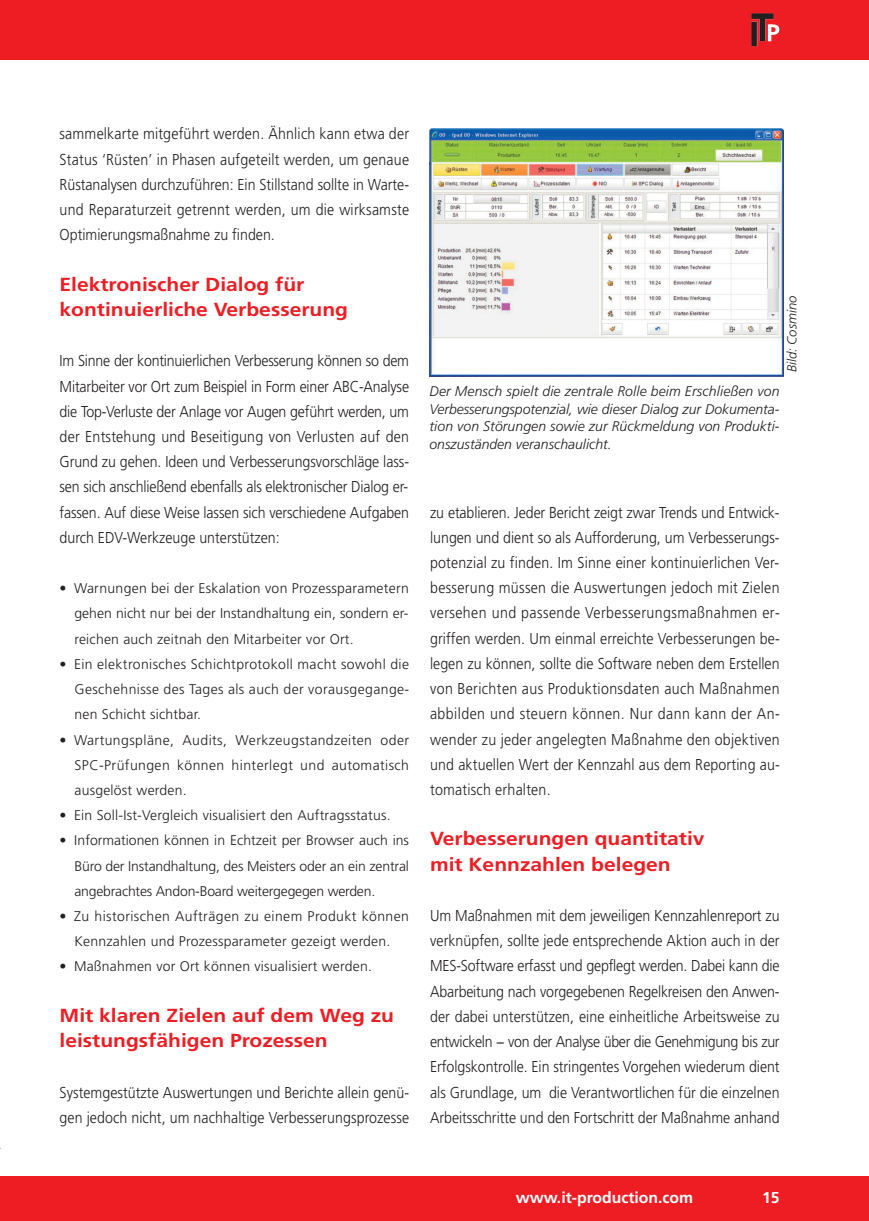
<style>
.page{position:relative;width:869px;height:1221px;background:#fff}
.page>*{position:absolute;margin:0;border:0;box-sizing:border-box;transform-origin:0 0}
.t1{font:700 18.9px/25.2px "Frutiger";color:#ee1d23;scale:1.11 1}
.t2{font:300 15.75px/25.2px "Frutiger";letter-spacing:.005em;color:#231f20;text-align:justify;scale:.9 1}
.t3{font:700 15.75px "Frutiger";color:#fff}
.t4{font:300 14px/25.2px "Frutiger";letter-spacing:.015em;color:#231f20;text-align:justify}
.t5{font:italic 300 14px/17.5px "Frutiger";color:#231f20;text-align:justify}
.t6{font:italic 300 13.12px "Frutiger";color:#231f20}
</style>
<div class="page">
<div style="left:0;top:0;width:868px;height:60px;background:#ee1d23"></div>
<div style="left:0;top:1176px;width:868px;height:44px;background:#ee1d23"></div>
<img style="left:429px;top:128px;width:354px;height:248px">
<img style="left:751px;top:13px;width:28px;height:33px">
<p class="t2" style="left:60px;top:121px;width:389px">sammelkarte mitgeführt werden. Ähnlich kann etwa der Status ‘Rüsten’ in Phasen aufgeteilt werden, um genaue Rüstanalysen durchzuführen: Ein Stillstand sollte in Warte&shy;und Reparaturzeit getrennt werden, um die wirksamste Optimierungsmaßnahme zu finden.</p>
<p class="t1" style="left:59px;top:271px;width:261px">Elektronischer Dialog für kontinuierliche Verbesserung</p>
<p class="t2" style="left:60px;top:348px;width:389px">Im Sinne der kontinuierlichen Verbesserung können so dem Mitarbeiter vor Ort zum Beispiel in Form einer ABC-Analyse die Top-Verluste der Anlage vor Augen geführt werden, um der Entstehung und Beseitigung von Verlusten auf den Grund zu gehen. Ideen und Verbesserungsvorschläge lass&shy;sen sich anschließend ebenfalls als elektronischer Dialog er&shy;fassen. Auf diese Weise lassen sich verschiedene Aufgaben durch EDV-Werkzeuge unterstützen:</p>
<p class="t4" style="left:74px;top:575px;width:336px;text-indent:-15px">• Warnungen bei der Eskalation von Prozessparametern gehen nicht nur bei der Instandhaltung ein, sondern er&shy;reichen auch zeitnah den Mitarbeiter vor Ort.</p>
<p class="t4" style="left:74px;top:651px;width:336px;text-indent:-15px">• Ein elektronisches Schichtprotokoll macht sowohl die Geschehnisse des Tages als auch der vorausgegange&shy;nen Schicht sichtbar.</p>
<p class="t4" style="left:74px;top:727px;width:336px;text-indent:-15px">• Wartungspläne, Audits, Werkzeugstandzeiten oder SPC-Prüfungen können hinterlegt und automatisch ausgelöst werden.</p>
<p class="t4" style="left:60px;top:802px;width:332px">• Ein Soll-Ist-Vergleich visualisiert den Auftragsstatus.</p>
<p class="t4" style="left:74px;top:827px;width:336px;text-indent:-15px">• Informationen können in Echtzeit per Browser auch ins Büro der Instandhaltung, des Meisters oder an ein zentral angebrachtes Andon-Board weitergegegen werden.</p>
<p class="t4" style="left:60px;top:903px;width:351px;text-align:center">• Zu historischen Aufträgen zu einem Produkt können<br>Kennzahlen und Prozessparameter gezeigt werden.</p>
<p class="t4" style="left:60px;top:953px;width:314px">• Maßnahmen vor Ort können visualisiert werden.</p>
<p class="t1" style="left:59px;top:1002px;width:303px">Mit klaren Zielen auf dem Weg zu leistungsfähigen Prozessen</p>
<p class="t2" style="left:60px;top:1079px;width:389px">Systemgestützte Auswertungen und Berichte allein genü&shy;gen jedoch nicht, um nachhaltige Verbesserungsprozesse</p>
<p class="t6" style="left:783px;top:372px;width:78px;rotate:-90deg">Bild: Cosmino</p>
<p class="t5" style="left:429px;top:383px;width:351px">Der Mensch spielt die zentrale Rolle beim Erschließen von Verbesserungspotenzial, wie dieser Dialog zur Dokumenta&shy;tion von Störungen sowie zur Rückmeldung von Produkti&shy;onszuständen veranschaulicht.</p>
<p class="t2" style="left:430px;top:499px;width:390px">zu etablieren. Jeder Bericht zeigt zwar Trends und Entwick&shy;lungen und dient so als Aufforderung, um Verbesserungs&shy;potenzial zu finden. Im Sinne einer kontinuierlichen Ver&shy;besserung müssen die Auswertungen jedoch mit Zielen versehen und passende Verbesserungsmaßnahmen er&shy;griffen werden. Um einmal erreichte Verbesserungen be&shy;legen zu können, sollte die Software neben dem Erstellen von Berichten aus Produktionsdaten auch Maßnahmen abbilden und steuern können. Nur dann kann der An&shy;wender zu jeder angelegten Maßnahme den objektiven und aktuellen Wert der Kennzahl aus dem Reporting au&shy;tomatisch erhalten.</p>
<p class="t1" style="left:430px;top:826px;width:249px">Verbesserungen quantitativ mit Kennzahlen belegen</p>
<p class="t2" style="left:430px;top:902px;width:389px">Um Maßnahmen mit dem jeweiligen Kennzahlenreport zu verknüpfen, sollte jede entsprechende Aktion auch in der MES-Software erfasst und gepflegt werden. Dabei kann die Abarbeitung nach vorgegebenen Regelkreisen den Anwen&shy;der dabei unterstützen, eine einheitliche Arbeitsweise zu entwickeln − von der Analyse über die Genehmigung bis zur Erfolgskontrolle. Ein stringentes Vorgehen wiederum dient als Grundlage, um die Verantwortlichen für die einzelnen Arbeitsschritte und den Fortschritt der Maßnahme anhand</p>
<p class="t3" style="left:515px;top:1188px;width:179px">www.it-production.com</p>
<p class="t3" style="left:761px;top:1188px;width:19px">15</p>
</div>
